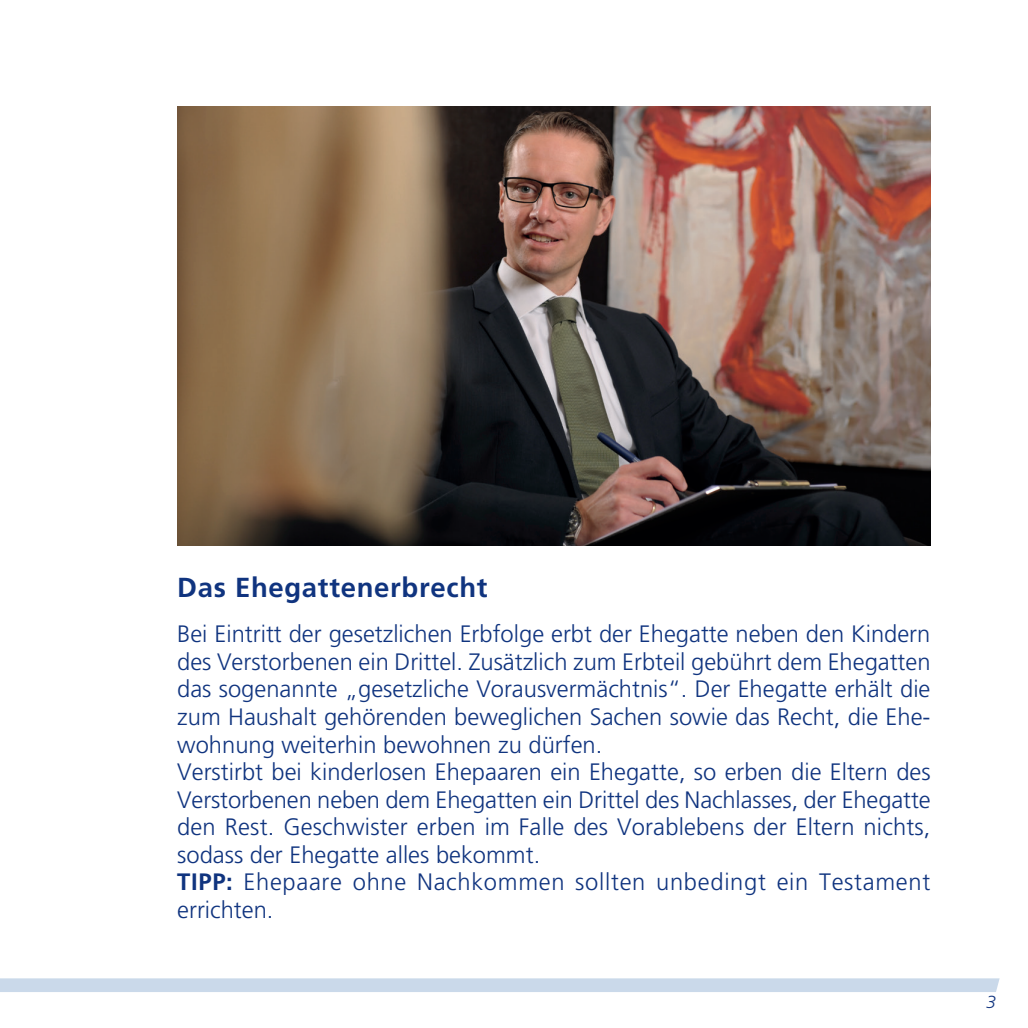
<style>
.page{position:relative;width:1028px;height:1028px;background:#fff}
.page>*{position:absolute;margin:0;border:0;box-sizing:border-box;transform-origin:0 0}
.t1{font:700 27.5px "Frutiger";letter-spacing:.025em;color:#10347f}
.t2{font:300 23.75px/27.5px "Frutiger";color:#10347f;text-align:justify}
.t3{font:300 23.75px "Frutiger";letter-spacing:.03em;color:#10347f}
.t4{font:italic 300 17.5px "Frutiger";color:#10347f}
.s1{font-weight:700}
</style>
<div class="page">
<svg style="left:0;top:978px;width:999px;height:14px;background:#cbdaea"></svg>
<img style="left:177px;top:106px;width:753px;height:439px">
<p class="t1" style="left:177px;top:571px;width:312px">Das Ehegattenerbrecht</p>
<p class="t2" style="left:177px;top:620px;width:755px">Bei Eintritt der gesetzlichen Erbfolge erbt der Ehegatte neben den Kindern des Verstorbenen ein Drittel. Zusätzlich zum Erbteil gebührt dem Ehegatten das sogenannte „gesetzliche Vorausvermächtnis“. Der Ehegatte erhält die zum Haushalt gehörenden beweglichen Sachen sowie das Recht, die Ehe&shy;wohnung weiterhin bewohnen zu dürfen.</p>
<p class="t2" style="left:177px;top:758px;width:755px">Verstirbt bei kinderlosen Ehepaaren ein Ehegatte, so erben die Eltern des Verstorbenen neben dem Ehegatten ein Drittel des Nachlasses, der Ehegatte den Rest. Geschwister erben im Falle des Vorablebens der Eltern nichts, sodass der Ehegatte alles bekommt.</p>
<p class="t3" style="left:177px;top:868px;width:754px"><span class="s1">TIPP:</span> Ehepaare ohne Nachkommen sollten unbedingt ein Testament</p>
<p class="t2" style="left:177px;top:895px;width:98px">errichten.</p>
<p class="t4" style="left:986px;top:992px;width:11px">3</p>
</div>
